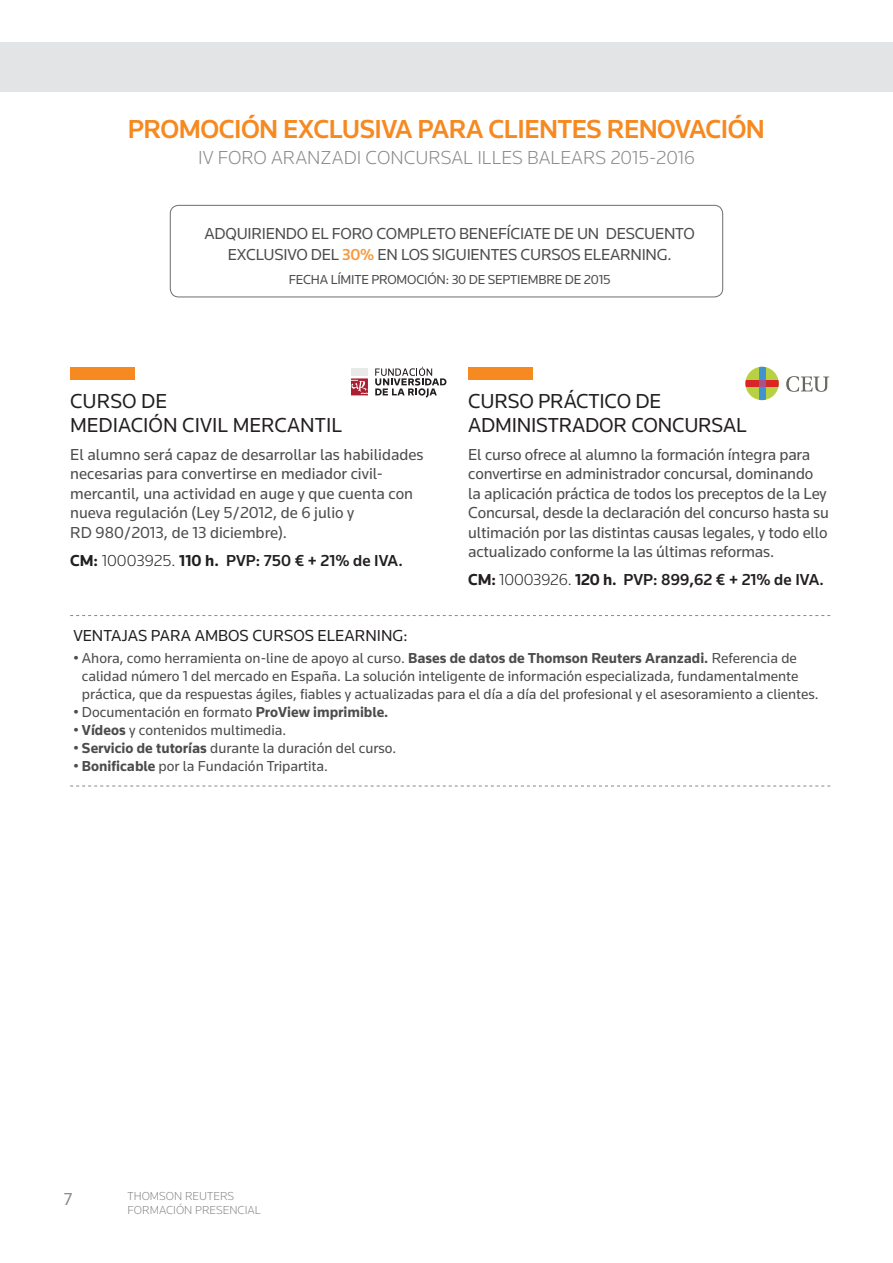
<style>
.page{position:relative;width:893px;height:1263px;background:#fff}
.page>*{position:absolute;margin:0;border:0;box-sizing:border-box;transform-origin:0 0}
.t1{font:500 27px "Knowledge";letter-spacing:-.02em;color:#f6891f}
.t2{font:21px "Knowledge";letter-spacing:-.01em;color:#231f20}
.t3{font:300 19.5px "Knowledge";color:#86888b}
.t4{font:18px "Knowledge";color:#86888b}
.t5{font:16.5px/19.5px "Knowledge";letter-spacing:-.01em;color:#4b4c4d}
.t6{font:500 16.5px "Knowledge";color:#231f20}
.t7{font:16.5px "Knowledge";color:#231f20}
.t8{font:15px/18px "Knowledge";color:#4b4c4d}
.t9{font:13.5px "Knowledge";letter-spacing:-.015em;color:#4b4c4d}
.t10{font:300 12px/14.4px "Knowledge";color:#86888b}
.s1{font-weight:500;color:#f7993d}
.s2{font-weight:700}
.s3{font-weight:300}
</style>
<div class="page">
<div style="left:170px;top:205px;width:553px;height:92px;border:1px solid #6c6d70;border-radius:9px"></div>
<div style="left:0;top:43px;width:893px;height:49px;background:#e3e4e6"></div>
<div style="left:70px;top:367px;width:65px;height:13px;background:#f6891f"></div>
<div style="left:468px;top:367px;width:65px;height:13px;background:#f6891f"></div>
<svg style="left:375px;top:367px;width:72px;height:31px"></svg>
<svg style="left:351px;top:378px;width:17px;height:17px"></svg>
<div style="left:351px;top:368px;width:17px;height:8px;background:#e9e9e9"></div>
<div style="left:745px;top:367px;width:34px;height:33px;background:#b8d142;border-radius:50%"></div>
<div style="left:759px;top:367px;width:6px;height:33px;background:#3f93cf"></div>
<div style="left:745px;top:380px;width:34px;height:7px;background:#d92526"></div>
<div style="left:759px;top:380px;width:6px;height:7px;background:#a3538e"></div>
<svg style="left:786px;top:376px;width:43px;height:16px"></svg>
<svg style="left:70px;top:615px;width:760px;height:1px"></svg>
<svg style="left:70px;top:786px;width:760px;height:1px"></svg>
<h1 class="t1" style="left:128px;top:112px;width:639px">PROMOCIÓN EXCLUSIVA PARA CLIENTES RENOVACIÓN</h1>
<p class="t3" style="left:198px;top:145px;width:295px">IV FORO ARANZADI CONCURSAL ILLES</p>
<p class="t3" style="left:527px;top:145px;width:18px">BALEARS</p>
<p class="t3" style="left:610px;top:145px;width:86px">2015-2016</p>
<p class="t5" style="left:204px;top:224px;width:53px">ADQUIRIENDO</p>
<p class="t5" style="left:311px;top:224px;width:37px">EL FORO</p>
<p class="t5" style="left:376px;top:224px;width:53px">COM PLETO</p>
<p class="t5" style="left:459px;top:224px;width:11px">BENE</p>
<p class="t5" style="left:498px;top:224px;width:31px">FÍCIATE</p>
<p class="t5" style="left:554px;top:224px;width:112px">DE UN DESCUENTO</p>
<p class="t5" style="left:228px;top:245px;width:94px">EX CLUSIVO DEL</p>
<p class="t5" style="left:342px;top:245px;width:69px"><span class="s1">30%</span>EN LOS</p>
<p class="t5" style="left:432px;top:245px;width:44px">SIGUIENTES</p>
<p class="t5" style="left:521px;top:245px;width:31px">CURSOS</p>
<p class="t5" style="left:584px;top:245px;width:10px">ELEARNIN</p>
<p class="t5" style="left:657px;top:245px;width:16px">G.</p>
<p class="t9" style="left:289px;top:271px;width:60px">FECHA LÍMITE</p>
<p class="t9" style="left:371px;top:271px;width:18px">PROMO</p>
<p class="t9" style="left:416px;top:271px;width:103px">CIÓN: 30 DE SEPTIEMBRE</p>
<p class="t9" style="left:565px;top:271px;width:47px">DE 2015</p>
<p class="t2" style="left:70px;top:388px;width:41px">CURSO</p>
<p class="t2" style="left:141px;top:388px;width:13px">DE</p>
<p class="t2" style="left:70px;top:412px;width:13px">MEDIA</p>
<p class="t2" style="left:131px;top:412px;width:117px">CIÓN CIVIL MER</p>
<p class="t2" style="left:275px;top:412px;width:25px">CANTIL</p>
<p class="t5" style="left:70px;top:444px;width:355px">El alumno será capaz de desarrollar las habilidades necesarias para convertirse en mediador civil&shy;mercantil, una actividad en auge y que cuenta con nueva regulación (Ley 5/2012, de 6 julio y<br>RD 980/2013, de 13 diciembre).</p>
<p class="t6" style="left:70px;top:550px;width:334px"><span class="s2">CM:</span> <span class="s3">10003925.</span> <span class="s2">110 h.</span> PVP: 750 € + 21% de IVA.</p>
<p class="t2" style="left:468px;top:388px;width:40px">CURSO</p>
<p class="t2" style="left:538px;top:388px;width:110px">PRÁCTI CO DE</p>
<p class="t2" style="left:468px;top:412px;width:8px">ADMINISTRADOR</p>
<p class="t2" style="left:631px;top:412px;width:80px">CONCURSAL</p>
<p class="t5" style="left:468px;top:444px;width:362px">El curso ofrece al alumno la formación íntegra para convertirse en administrador concursal, dominando la aplicación práctica de todos los preceptos de la Ley Concursal, desde la declaración del concurso hasta su ultimación por las distintas causas legales, y todo ello actualizado conforme la las últimas reformas.</p>
<p class="t6" style="left:468px;top:570px;width:357px"><span class="s2">CM:</span> <span class="s3">10003926.</span> <span class="s2">120 h.</span> PVP: 899,62 € + 21% de IVA.</p>
<p class="t7" style="left:73px;top:625px;width:20px">VENTA</p>
<p class="t7" style="left:122px;top:625px;width:46px">JAS PARA</p>
<p class="t7" style="left:195px;top:625px;width:12px">AMBOS</p>
<p class="t7" style="left:252px;top:625px;width:32px">CURSOS</p>
<p class="t7" style="left:318px;top:625px;width:11px">ELEARNIN</p>
<p class="t7" style="left:392px;top:625px;width:17px">G:</p>
<p class="t8" style="left:82px;top:649px;width:738px;text-indent:-9px">• Ahora, como herramienta on-line de apoyo al curso. <span class="s2">Bases de datos de Thomson Reuters Aranzadi.</span> Referencia de calidad número 1 del mercado en España. La solución inteligente de información especializada, fundamentalmente práctica, que da respuestas ágiles, fiables y actualizadas para el día a día del profesional y el asesoramiento a clientes.</p>
<p class="t8" style="left:73px;top:703px;width:316px">• Documentación en formato <span class="s2">ProView imprimible.</span></p>
<p class="t8" style="left:73px;top:721px;width:215px">• <span class="s2">Vídeos</span> y contenidos multimedia.</p>
<p class="t8" style="left:73px;top:739px;width:324px">• <span class="s2">Servicio de tutorías</span> durante la duración del curso.</p>
<p class="t8" style="left:73px;top:757px;width:256px">• <span class="s2">Bonificable</span> por la Fundación Tripartita.</p>
<p class="t4" style="left:64px;top:1187px;width:10px">7</p>
<p class="t10" style="left:128px;top:1188px;width:135px">THOMSON REUTERS<br>FORMACIÓN PRESENCIAL</p>
</div>
